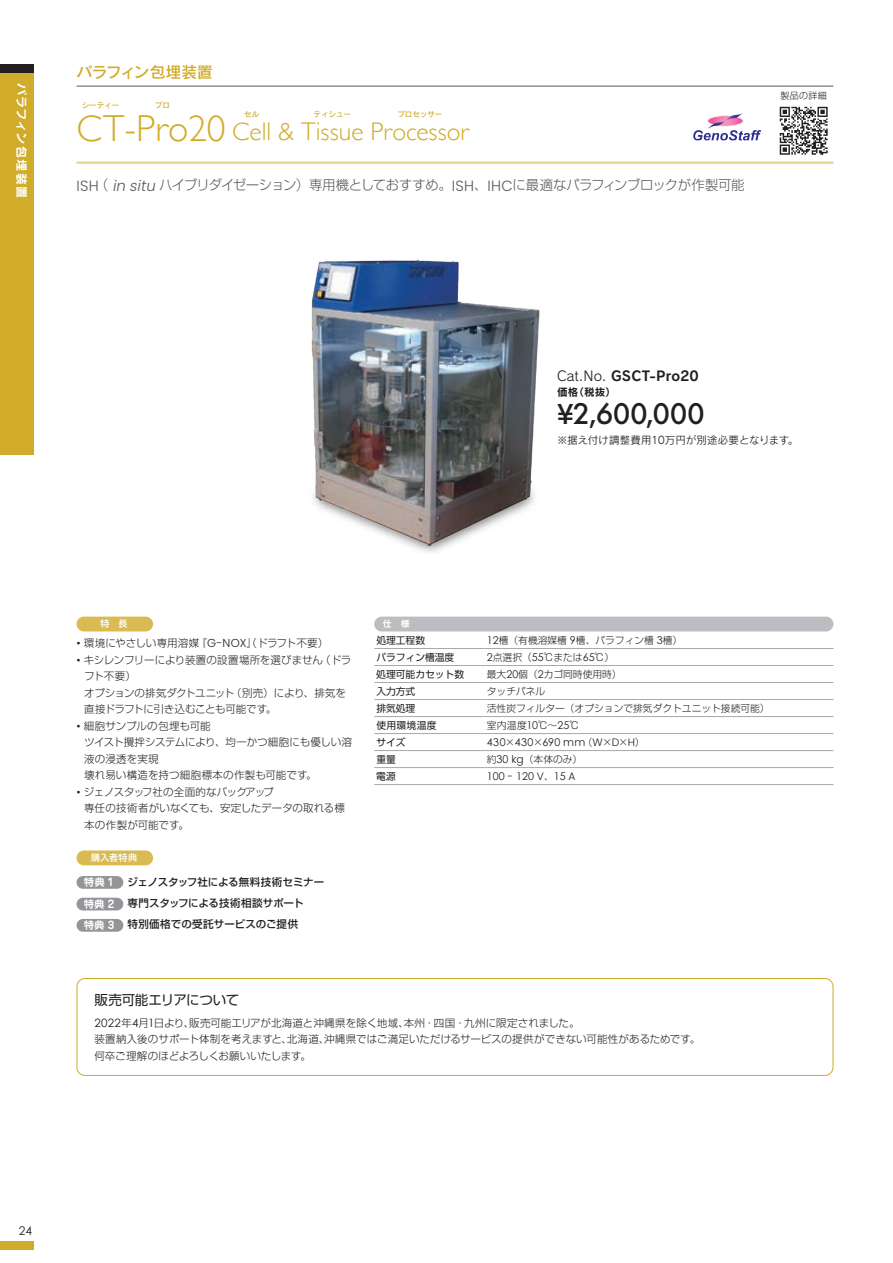
<style>
.page{position:relative;width:893px;height:1263px;background:#fff}
.page>*{position:absolute;margin:0;border:0;box-sizing:border-box;transform-origin:0 0}
.t1{font:300 37.5px "Gill Sans";color:#d1ab2a}
.t2{font:500 31.2px "Futura PT";letter-spacing:-.01em;color:#231f20}
.t3{font:300 25.5px "Gill Sans";color:#d1ab2a}
.t4{font:15.75px "Rodin CID DB";letter-spacing:-.02em;color:#d1ab2a}
.t5{font:300 13.5px "Shin Go Pro";letter-spacing:-.04em;color:#57585a}
.t6{font:13.5px "Rodin CID B";letter-spacing:.005em;color:#231f20}
.t7{font:13.5px "Shin Go Pro";letter-spacing:-.025em;color:#231f20}
.t8{font:12px "Rodin CID B";letter-spacing:.095em;color:#fff}
.t9{font:12px "Century Gothic";color:#231f20}
.特長_箇条書き{font:10.8px "Century Gothic";letter-spacing:.04em;color:#231f20}
.特長_箇条書き-2{font:10.8px "Century Gothic";color:#231f20}
.ノーマル{font:300 10.5px/16.5px "Shin Go Pro";color:#231f20}
.ノーマル-2{font:300 10.5px/16.5px "Shin Go Pro";letter-spacing:-.025em;color:#231f20}
.ノーマル-3{font:500 10.5px "Shin Go Pro";letter-spacing:.005em;color:#231f20}
.t10{font:10.5px "Rodin CID M";letter-spacing:-.005em;color:#231f20}
.ノーマル-4{font:300 10.5px "Shin Go Pro";letter-spacing:-.05em;color:#231f20}
.ノーマル-5{font:500 10.5px "Shin Go Pro";letter-spacing:-.015em;color:#231f20}
.t11{font:700 10.5px "Jun 501 Pro";color:#fff}
.t12{font:10.5px "Rodin CID B";color:#231f20}
.特長_箇条書き-3{font:300 9.75px "Shin Go Pro";color:#231f20}
.特長_箇条書き-4{font:9.75px "Shin Go Pro";color:#231f20}
.t13{font:500 9px "Shin Go Pro";letter-spacing:.04em;color:#fff}
.t14{font:300 9px "Shin Go Pro";letter-spacing:.03em;color:#231f20}
.t15{font:9px "Rodin CID B";color:#fff}
.t16{font:7.5px "Rodin CID DB";color:#d1ab2a}
.s1{font-size:25.5px}
.s2{font-family:"Poppins";font-size:14.85px}
.s3{font-family:"Poppins";font-style:italic;font-size:14.85px}
.s4{font-family:"Rodin CID M"}
.s5{font-family:"Poppins";font-size:28.8px}
.s6{font-family:"Poppins";font-size:11.55px}
.s7{font-family:"Century Gothic";font-weight:400;font-size:10.8px}
.s8{font-family:"Shin Go Pro";font-weight:300;font-size:9.75px}
.s9{font-family:"Poppins";font-weight:300}
.s10{font-family:"Poppins";font-size:10.8px}
.s11{font-family:"Century Gothic";font-weight:400;font-size:11.55px}
</style>
<div class="page">
<div style="left:0;top:72px;width:34px;height:383px;background:#d1ab2a"></div>
<div style="left:0;top:64px;width:34px;height:8px;background:#231f20"></div>
<div style="left:0;top:1242px;width:34px;height:8px;background:#d1ab2a"></div>
<hr style="left:77px;top:86px;width:756px;height:1px;background:#57585a">
<hr style="left:77px;top:162px;width:756px;height:2px;background:#e5cf8f">
<div style="left:77px;top:617px;width:76px;height:14px;background:#d9ba53;border-radius:7px"></div>
<div style="left:77px;top:850px;width:76px;height:15px;background:#d9ba53;border-radius:7px"></div>
<svg style="left:693px;top:113px;width:68px;height:28px"></svg>
<img style="left:311px;top:259px;width:229px;height:294px">
<div style="left:77px;top:876px;width:46px;height:13px;background:#939598;border-radius:6px"></div>
<div style="left:77px;top:898px;width:46px;height:12px;background:#939598;border-radius:6px"></div>
<div style="left:77px;top:919px;width:46px;height:13px;background:#939598;border-radius:6px"></div>
<hr style="left:374px;top:648px;width:111px;height:1px;background:#a8a9ad">
<hr style="left:485px;top:648px;width:348px;height:1px;background:#a8a9ad">
<hr style="left:374px;top:665px;width:111px;height:1px;background:#a8a9ad">
<hr style="left:485px;top:665px;width:348px;height:1px;background:#a8a9ad">
<hr style="left:374px;top:682px;width:111px;height:1px;background:#a8a9ad">
<hr style="left:485px;top:682px;width:348px;height:1px;background:#a8a9ad">
<hr style="left:374px;top:699px;width:111px;height:1px;background:#a8a9ad">
<hr style="left:485px;top:699px;width:348px;height:1px;background:#a8a9ad">
<hr style="left:374px;top:750px;width:111px;height:1px;background:#a8a9ad">
<hr style="left:485px;top:750px;width:348px;height:1px;background:#a8a9ad">
<hr style="left:374px;top:767px;width:111px;height:1px;background:#a8a9ad">
<hr style="left:485px;top:767px;width:348px;height:1px;background:#a8a9ad">
<hr style="left:374px;top:784px;width:111px;height:1px;background:#a8a9ad">
<hr style="left:485px;top:784px;width:348px;height:1px;background:#a8a9ad">
<hr style="left:374px;top:716px;width:111px;height:1px;background:#a8a9ad">
<hr style="left:485px;top:716px;width:348px;height:1px;background:#a8a9ad">
<hr style="left:374px;top:733px;width:111px;height:1px;background:#a8a9ad">
<hr style="left:485px;top:733px;width:348px;height:1px;background:#a8a9ad">
<div style="left:374px;top:617px;width:459px;height:14px;background:#bcbdc0;border-radius:7px"></div>
<svg style="left:780px;top:107px;width:48px;height:48px"></svg>
<div style="left:77px;top:978px;width:756px;height:98px;border:1px solid #d1ab2a;border-radius:8px"></div>
<p class="t8" style="left:30px;top:83px;width:117px;rotate:90deg">パラフィン包埋装置</p>
<h3 class="t4" style="left:77px;top:61px;width:138px">パラフィン包埋装置</h3>
<p class="t16" style="left:82px;top:100px;width:39px">シーティー</p>
<p class="t16" style="left:155px;top:100px;width:16px">プロ</p>
<p class="t16" style="left:314px;top:109px;width:39px">ティシュー</p>
<p class="t16" style="left:397px;top:109px;width:46px">プロセッサー</p>
<p class="t16" style="left:244px;top:109px;width:16px">セル</p>
<p class="t3" style="left:249px;top:111px;width:221px">ell &amp; Tissue Processor</p>
<p class="t1" style="left:77px;top:99px;width:174px">CT-Pro20 <span class="s1">C</span></p>
<p class="t5" style="left:77px;top:174px;width:669px"><span class="s2">ISH</span>（ <span class="s3">in situ</span> ハイブリダイゼーション）専用機としておすすめ。<span class="s2">ISH</span>、<span class="s2">IHC</span>に最適なパラフィンブロックが作製可能</p>
<p class="t14" style="left:781px;top:88px;width:48px">製品の詳細</p>
<p class="t6" style="left:557px;top:367px;width:143px"><span class="s4">Cat.No.</span> GSCT-Pro20</p>
<p class="t12" style="left:557px;top:385px;width:60px">価格（税抜）</p>
<p class="t2" style="left:557px;top:394px;width:149px"><span class="s5">¥</span>2<span class="s5">,</span>600<span class="s5">,</span>000</p>
<p class="t10" style="left:557px;top:433px;width:243px">※据え付け調整費用10万円が別途必要となります。</p>
<p class="t13" style="left:101px;top:617px;width:28px">特　長</p>
<p class="ノーマル" style="left:77px;top:634px;width:253px"><span class="s6">•</span> 環境にやさしい専用溶媒『<span class="s6">G-NOX</span>』（ドラフト不要）</p>
<p class="ノーマル" style="left:84px;top:650px;width:269px;text-indent:-8px"><span class="s6">•</span> キシレンフリーにより装置の設置場所を選びません（ドラフト不要）</p>
<p class="ノーマル-2" style="left:84px;top:683px;width:263px">オプションの排気ダクトユニット（別売）により、排気を直接ドラフトに引き込むことも可能です。</p>
<p class="ノーマル" style="left:77px;top:716px;width:136px"><span class="s6">•</span> 細胞サンプルの包埋も可能</p>
<p class="ノーマル" style="left:84px;top:733px;width:269px">ツイスト攪拌システムにより、均一かつ細胞にも優しい溶液の浸透を実現</p>
<p class="ノーマル" style="left:84px;top:766px;width:234px">壊れ易い構造を持つ細胞標本の作製も可能です。</p>
<p class="ノーマル-4" style="left:77px;top:783px;width:198px"><span class="s6">•</span> ジェノスタッフ社の全面的なバックアップ</p>
<p class="ノーマル" style="left:84px;top:799px;width:262px">専任の技術者がいなくても、安定したデータの取れる標本の作製が可能です。</p>
<p class="t13" style="left:91px;top:850px;width:47px">購入者特典</p>
<p class="ノーマル-5" style="left:128px;top:873px;width:198px">ジェノスタッフ社による無料技術セミナー</p>
<p class="ノーマル-3" style="left:128px;top:894px;width:178px">専門スタッフによる技術相談サポート</p>
<p class="ノーマル-3" style="left:128px;top:915px;width:172px">特別価格での受託サービスのご提供</p>
<p class="t11" style="left:84px;top:874px;width:32px">特典 1</p>
<p class="t11" style="left:84px;top:896px;width:32px">特典 2</p>
<p class="t11" style="left:84px;top:917px;width:32px">特典 3</p>
<p class="t15" style="left:383px;top:618px;width:28px">仕　様</p>
<p class="特長_箇条書き-4" style="left:376px;top:632px;width:50px">処理工程数</p>
<p class="特長_箇条書き-3" style="left:487px;top:632px;width:197px"><span class="s7">12</span>槽（有機溶媒槽 <span class="s7">9</span>槽、パラフィン槽 <span class="s7">3</span>槽）</p>
<p class="特長_箇条書き-4" style="left:376px;top:649px;width:79px">パラフィン槽温度</p>
<p class="特長_箇条書き-3" style="left:487px;top:649px;width:129px"><span class="s7">2</span>点選択（<span class="s7">55</span>℃または<span class="s7">65</span>℃）</p>
<p class="特長_箇条書き-4" style="left:376px;top:666px;width:89px">処理可能カセット数</p>
<p class="特長_箇条書き-3" style="left:487px;top:666px;width:136px">最大<span class="s7">20</span>個（<span class="s7">2</span>カゴ同時使用時）</p>
<p class="特長_箇条書き-4" style="left:376px;top:683px;width:41px">入力方式</p>
<p class="特長_箇条書き-3" style="left:487px;top:683px;width:70px">タッチパネル　</p>
<p class="特長_箇条書き-4" style="left:376px;top:700px;width:41px">排気処理</p>
<p class="特長_箇条書き-3" style="left:487px;top:700px;width:284px">活性炭フィルター（オプションで排気ダクトユニット接続可能）</p>
<p class="特長_箇条書き-4" style="left:376px;top:717px;width:62px">使用環境温度</p>
<p class="特長_箇条書き-3" style="left:487px;top:717px;width:94px">室内温度<span class="s7">10</span>℃～<span class="s7">25</span>℃</p>
<p class="特長_箇条書き-4" style="left:376px;top:734px;width:31px">サイズ</p>
<p class="特長_箇条書き" style="left:487px;top:735px;width:159px">430<span class="s8">×</span>430<span class="s8">×</span>690 <span class="s9">mm</span><span class="s8">（</span><span class="s9">W</span><span class="s8">×</span><span class="s9">D</span><span class="s8">×</span><span class="s9">H</span><span class="s8">）</span></p>
<p class="特長_箇条書き-4" style="left:376px;top:751px;width:21px">重量</p>
<p class="特長_箇条書き-3" style="left:487px;top:751px;width:155px">約<span class="s7">30</span> <span class="s10">kg</span>（本体のみ）　　　　　　</p>
<p class="特長_箇条書き-4" style="left:376px;top:768px;width:21px">電源</p>
<p class="特長_箇条書き-2" style="left:487px;top:769px;width:90px">100 <span class="s9">-</span> 120 <span class="s9">V</span><span class="s8">、</span>15 <span class="s9">A</span></p>
<p class="t7" style="left:94px;top:988px;width:146px">販売可能エリアについて</p>
<p class="ノーマル" style="left:94px;top:1013px;width:487px"><span class="s11">2022</span>年<span class="s11">4</span>月<span class="s11">1</span>日より、販売可能エリアが北海道と沖縄県を除く地域、本州・四国・九州に限定されました。</p>
<p class="ノーマル" style="left:94px;top:1030px;width:607px">装置納入後のサポート体制を考えますと、北海道、沖縄県ではご満足いただけるサービスの提供ができない可能性があるためです。</p>
<p class="ノーマル" style="left:94px;top:1046px;width:218px">何卒ご理解のほどよろしくお願いいたします。</p>
<p class="t9" style="left:19px;top:1223px;width:15px">24</p>
</div>
